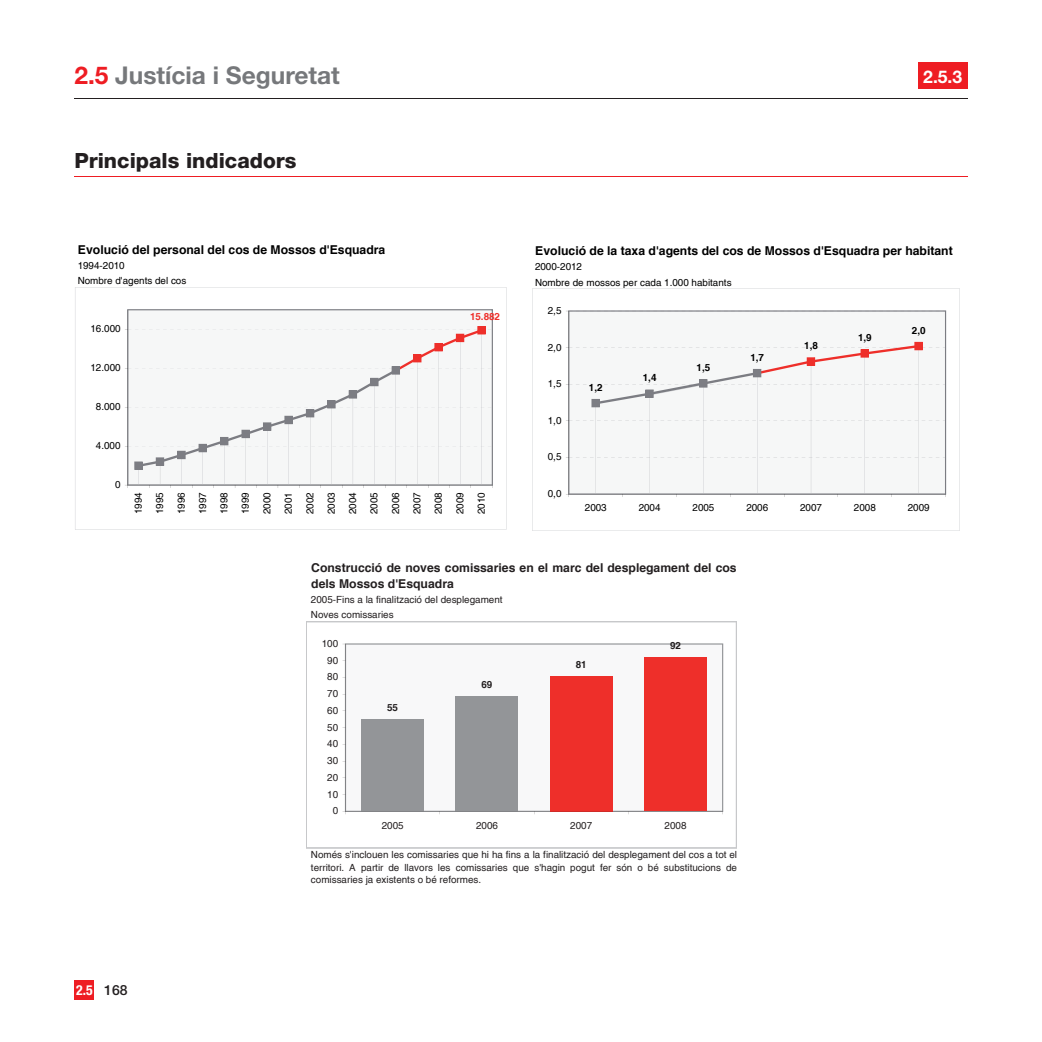
<style>
.page{position:relative;width:1042px;height:1042px;background:#fff}
.page>*{position:absolute;margin:0;border:0;box-sizing:border-box;transform-origin:0 0}
.t1{font:700 24.5px "Helvetica Neue";color:#76787b}
.t2{font:800 21px "Helvetica Neue";color:#231f20}
.t3{font:700 17.5px "Helvetica Neue";color:#fff}
.t4{font:500 14px "Helvetica Neue";color:#231f20}
.t5{font:700 condensed 13.83px "Helvetica Neue";color:#fff}
.t6{font:700 12.25px "Helvetica";color:#000}
.t7{font:700 12.25px/15.8px "Helvetica";color:#231f20}
.t8{font:9.8px/12.4px "Helvetica";color:#231f20}
.t9{font:9.8px/21.3px "Helvetica";color:#000}
.t10{font:700 9.8px "Helvetica";color:#000}
.t11{font:700 9.8px "Helvetica";color:#231f20}
.t12{font:700 9.8px "Helvetica";color:#ee2f2a}
.s1{color:#ee1d23}
</style>
<div class="page">
<div style="left:74px;top:980px;width:20px;height:19px;background:#ee1d23"></div>
<hr style="left:74px;top:98px;width:893px;height:1px;background:#231f20">
<div style="left:918px;top:63px;width:49px;height:26px;background:#ee1d23"></div>
<hr style="left:74px;top:176px;width:893px;height:1px;background:#ee1d23">
<svg style="left:75px;top:287px;width:431px;height:243px;fill:#f6f7f7"></svg>
<svg style="left:306px;top:621px;width:430px;height:227px"></svg>
<svg style="left:532px;top:288px;width:427px;height:243px;fill:#f6f7f7"></svg>
<h1 class="t1" style="left:74px;top:60px;width:267px"><span class="s1">2.5</span> Justícia i Seguretat</h1>
<h2 class="t2" style="left:74px;top:148px;width:224px">Principals indicadors</h2>
<p class="t6" style="left:78px;top:242px;width:309px">Evolució del personal del cos de Mossos d'Esquadra</p>
<p class="t9" style="left:78px;top:258px;width:110px;line-height:15.2px">1994-2010<br>Nombre d'agents del cos</p>
<p class="t9" style="left:90px;top:318px;width:32px">16.000</p>
<p class="t9" style="left:90px;top:357px;width:32px">12.000</p>
<p class="t9" style="left:96px;top:396px;width:26px">8.000</p>
<p class="t9" style="left:96px;top:435px;width:26px">4.000</p>
<p class="t9" style="left:115px;top:474px;width:7px">0</p>
<p class="t12" style="left:470px;top:311px;width:32px">15.882</p>
<p class="t9" style="left:128px;top:514px;width:23px;text-align:justify;rotate:-90deg">1994<br>1995<br>1996<br>1997<br>1998<br>1999<br>2000<br>2001<br>2002<br>2003<br>2004<br>2005<br>2006<br>2007<br>2008<br>2009<br>2010</p>
<h3 class="t3" style="left:923px;top:65px;width:40px">2.5.3</h3>
<p class="t6" style="left:535px;top:243px;width:419px">Evolució de la taxa d'agents del cos de Mossos d'Esquadra per habitant</p>
<p class="t9" style="left:535px;top:259px;width:198px;line-height:15.2px">2000-2012<br>Nombre de mossos per cada 1.000 habitants</p>
<p class="t9" style="left:548px;top:300px;width:15px">2,5</p>
<p class="t9" style="left:548px;top:336px;width:15px">2,0</p>
<p class="t9" style="left:548px;top:373px;width:15px">1,5</p>
<p class="t9" style="left:548px;top:410px;width:15px">1,0</p>
<p class="t9" style="left:548px;top:446px;width:15px">0,5</p>
<p class="t9" style="left:548px;top:483px;width:15px">0,0</p>
<p class="t10" style="left:589px;top:381px;width:15px">1,2</p>
<p class="t10" style="left:643px;top:372px;width:15px">1,4</p>
<p class="t10" style="left:696px;top:362px;width:15px">1,5</p>
<p class="t10" style="left:750px;top:351px;width:15px">1,7</p>
<p class="t10" style="left:804px;top:340px;width:15px">1,8</p>
<p class="t10" style="left:858px;top:332px;width:15px">1,9</p>
<p class="t10" style="left:912px;top:324px;width:15px">2,0</p>
<p class="t9" style="left:585px;top:497px;width:23px">2003</p>
<p class="t9" style="left:639px;top:497px;width:23px">2004</p>
<p class="t9" style="left:692px;top:497px;width:23px">2005</p>
<p class="t9" style="left:746px;top:497px;width:23px">2006</p>
<p class="t9" style="left:800px;top:497px;width:23px">2007</p>
<p class="t9" style="left:854px;top:497px;width:23px">2008</p>
<p class="t9" style="left:908px;top:497px;width:23px">2009</p>
<p class="t7" style="left:311px;top:559px;width:427px">Construcció de noves comissaries en el marc del desplegament del cos dels Mossos d'Esquadra</p>
<p class="t8" style="left:311px;top:591px;width:193px;line-height:15.2px">2005-Fins a la finalització del desplegament<br>Noves comissaries</p>
<p class="t8" style="left:322px;top:637px;width:18px">100</p>
<p class="t8" style="left:327px;top:654px;width:12px">90</p>
<p class="t8" style="left:327px;top:671px;width:12px">80</p>
<p class="t8" style="left:327px;top:687px;width:12px">70</p>
<p class="t8" style="left:327px;top:704px;width:12px">60</p>
<p class="t8" style="left:327px;top:721px;width:12px">50</p>
<p class="t8" style="left:327px;top:738px;width:12px">40</p>
<p class="t8" style="left:327px;top:754px;width:12px">30</p>
<p class="t8" style="left:327px;top:771px;width:12px">20</p>
<p class="t8" style="left:327px;top:788px;width:12px">10</p>
<p class="t8" style="left:333px;top:804px;width:7px">0</p>
<p class="t11" style="left:387px;top:702px;width:12px">55</p>
<p class="t11" style="left:481px;top:678px;width:12px">69</p>
<p class="t11" style="left:576px;top:658px;width:12px">81</p>
<p class="t11" style="left:670px;top:640px;width:12px">92</p>
<p class="t8" style="left:382px;top:819px;width:23px">2005</p>
<p class="t8" style="left:476px;top:819px;width:23px">2006</p>
<p class="t8" style="left:570px;top:819px;width:23px">2007</p>
<p class="t8" style="left:664px;top:819px;width:23px">2008</p>
<h3 class="t5" style="left:76px;top:982px;width:18px">2.5</h3>
<h3 class="t4" style="left:104px;top:982px;width:25px">168</h3>
<p class="t8" style="left:311px;top:848px;width:428px;text-align:justify">Només s'inclouen les comissaries que hi ha fins a la finalització del desplegament del cos a tot el territori. A partir de llavors les comissaries que s'hagin pogut fer són o bé substitucions de comissaries ja existents o bé reformes.</p>
</div>
